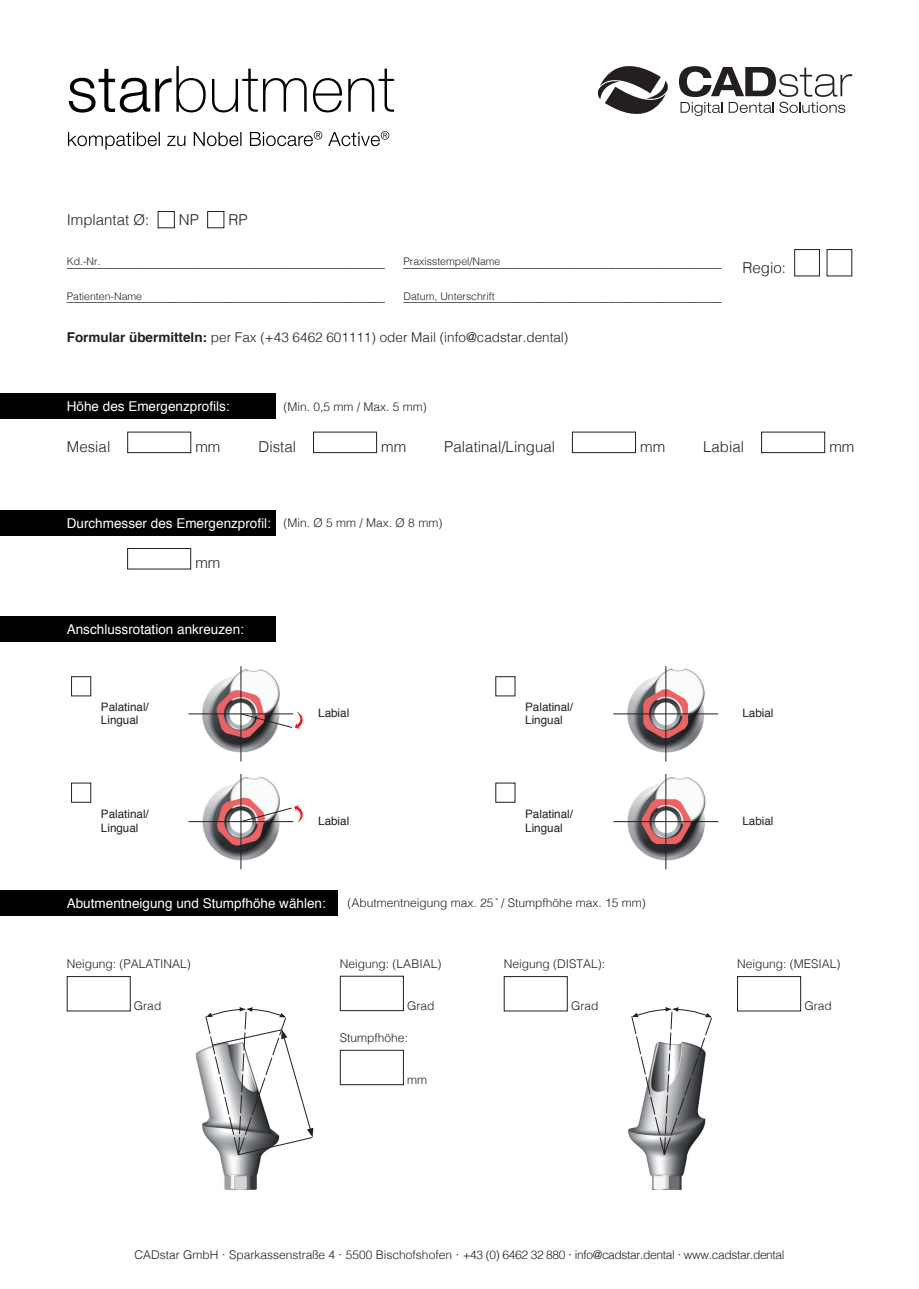
<style>
.page{position:relative;width:919px;height:1289px;background:#fff}
.page>*{position:absolute;margin:0;border:0;box-sizing:border-box;transform-origin:0 0}
.t1{font:300 15.15px "Helvetica";color:#231f20}
.t2{font:300 15px "Helvetica";letter-spacing:.005em;color:#231f20}
.t3{font:13.5px "Helvetica";color:#fff}
.t4{font:300 13.5px "Helvetica";color:#231f20}
.t5{font:300 12px "Helvetica";color:#231f20}
.t6{font:11.7px/13px "Helvetica";color:#231f20}
.t7{font:300 10.5px "Helvetica";color:#231f20}
.s1{font-weight:700}
.s2{font-family:"Arial";font-weight:400;font-style:italic}
.s3{font-family:"Arial";font-weight:400}
</style>
<div class="page">
<img style="left:628px;top:1128px;width:60px;height:62px">
<img style="left:195px;top:1048px;width:67px;height:142px">
<img style="left:192px;top:666px;width:88px;height:92px">
<img style="left:617px;top:666px;width:96px;height:92px">
<img style="left:188px;top:774px;width:101px;height:90px">
<img style="left:613px;top:774px;width:100px;height:90px">
<svg style="left:68px;top:131px;width:321px;height:19px"></svg>
<svg style="left:69px;top:66px;width:325px;height:47px"></svg>
<div style="left:158px;top:211px;width:17px;height:17px;border:1px solid #231f20"></div>
<div style="left:207px;top:211px;width:17px;height:17px;border:1px solid #231f20"></div>
<div style="left:794px;top:249px;width:25px;height:27px;border:1px solid #231f20"></div>
<div style="left:0;top:616px;width:275px;height:25px;background:#010101"></div>
<div style="left:127px;top:432px;width:64px;height:21px;border:1px solid #231f20"></div>
<div style="left:313px;top:432px;width:64px;height:21px;border:1px solid #231f20"></div>
<div style="left:572px;top:432px;width:64px;height:21px;border:1px solid #231f20"></div>
<div style="left:761px;top:432px;width:64px;height:21px;border:1px solid #231f20"></div>
<div style="left:0;top:393px;width:275px;height:26px;background:#010101"></div>
<div style="left:0;top:889px;width:337px;height:26px;background:#010101"></div>
<div style="left:127px;top:548px;width:64px;height:21px;border:1px solid #231f20"></div>
<div style="left:0;top:510px;width:275px;height:25px;background:#010101"></div>
<div style="left:67px;top:976px;width:64px;height:35px;border:1px solid #231f20"></div>
<div style="left:340px;top:975px;width:64px;height:35px;border:1px solid #231f20"></div>
<div style="left:340px;top:1049px;width:64px;height:36px;border:1px solid #231f20"></div>
<div style="left:504px;top:976px;width:63px;height:35px;border:1px solid #231f20"></div>
<div style="left:737px;top:976px;width:64px;height:35px;border:1px solid #231f20"></div>
<div style="left:71px;top:676px;width:20px;height:20px;border:1px solid #231f20"></div>
<hr style="left:188px;top:713px;width:105px;height:1px;background:#231f20">
<svg style="left:242px;top:711px;width:61px;height:17px"></svg>
<hr style="left:241px;top:666px;width:1px;height:95px;background:#231f20">
<hr style="left:188px;top:821px;width:105px;height:1px;background:#231f20">
<svg style="left:240px;top:805px;width:63px;height:17px"></svg>
<hr style="left:241px;top:774px;width:1px;height:95px;background:#231f20">
<hr style="left:613px;top:821px;width:105px;height:1px;background:#231f20">
<hr style="left:665px;top:774px;width:1px;height:95px;background:#231f20">
<hr style="left:613px;top:713px;width:105px;height:1px;background:#231f20">
<hr style="left:665px;top:666px;width:1px;height:95px;background:#231f20">
<svg style="left:679px;top:66px;width:173px;height:50px"></svg>
<svg style="left:597px;top:66px;width:71px;height:48px"></svg>
<svg style="left:631px;top:1007px;width:81px;height:148px"></svg>
<svg style="left:205px;top:1007px;width:108px;height:148px"></svg>
<p class="t2" style="left:67px;top:207px;width:84px">Implantat Ø:</p>
<p class="t2" style="left:179px;top:207px;width:21px">NP</p>
<p class="t2" style="left:228px;top:207px;width:21px">RP</p>
<p class="t7" style="left:67px;top:252px;width:35px">Kd.-Nr.</p>
<p class="t1" style="left:67px;top:248px;width:320px">__________________________________________</p>
<p class="t7" style="left:67px;top:287px;width:77px">Patienten-Name</p>
<p class="t1" style="left:67px;top:283px;width:320px">__________________________________________</p>
<p class="t7" style="left:403px;top:252px;width:98px">Praxisstempel/Name</p>
<p class="t1" style="left:403px;top:248px;width:320px">__________________________________________</p>
<p class="t7" style="left:403px;top:287px;width:93px">Datum, Unterschrift</p>
<p class="t1" style="left:403px;top:283px;width:320px">__________________________________________</p>
<p class="t4" style="left:67px;top:325px;width:503px"><span class="s1">Formular übermitteln:</span> per Fax (+43 6462 601111) oder Mail (info@cadstar.dental)</p>
<p class="t2" style="left:742px;top:255px;width:45px">Regio:</p>
<p class="t3" style="left:67px;top:396px;width:164px">Höhe des Emergenzprofils:</p>
<p class="t5" style="left:283px;top:396px;width:145px">(Min. 0,5 mm / Max. 5 mm)</p>
<p class="t2" style="left:67px;top:434px;width:45px">Mesial</p>
<p class="t2" style="left:195px;top:434px;width:27px">mm</p>
<p class="t2" style="left:258px;top:434px;width:39px">Distal</p>
<p class="t2" style="left:381px;top:434px;width:27px">mm</p>
<p class="t2" style="left:444px;top:434px;width:112px">Palatinal/Lingual</p>
<p class="t2" style="left:640px;top:434px;width:27px">mm</p>
<p class="t2" style="left:703px;top:434px;width:43px">Labial</p>
<p class="t2" style="left:829px;top:434px;width:27px">mm</p>
<p class="t3" style="left:67px;top:512px;width:206px">Durchmesser des Emergenzprofil:</p>
<p class="t2" style="left:195px;top:550px;width:27px">mm</p>
<p class="t5" style="left:283px;top:512px;width:160px">(Min. Ø 5 mm / Max. Ø 8 mm)</p>
<p class="t3" style="left:67px;top:618px;width:179px">Anschlussrotation ankreuzen:</p>
<p class="t6" style="left:101px;top:700px;width:49px">Palatinal/<br>Lingual</p>
<p class="t6" style="left:742px;top:706px;width:33px">Labial</p>
<p class="t6" style="left:525px;top:700px;width:49px">Palatinal/<br>Lingual</p>
<p class="t6" style="left:318px;top:706px;width:33px">Labial</p>
<p class="t6" style="left:101px;top:808px;width:49px">Palatinal/<br>Lingual</p>
<p class="t6" style="left:742px;top:814px;width:33px">Labial</p>
<p class="t6" style="left:525px;top:808px;width:49px">Palatinal/<br>Lingual</p>
<p class="t6" style="left:318px;top:814px;width:33px">Labial</p>
<p class="t3" style="left:67px;top:892px;width:260px">Abutmentneigung und Stumpfhöhe wählen:</p>
<p class="t5" style="left:347px;top:892px;width:300px">(Abutmentneigung max. 25<span class="s2">˚</span> / Stumpfhöhe max. 15 mm)</p>
<p class="t5" style="left:67px;top:953px;width:126px">Neigung: (PALATINAL)</p>
<p class="t5" style="left:134px;top:995px;width:29px">Grad</p>
<p class="t5" style="left:340px;top:953px;width:103px">Neigung: (LABIAL)</p>
<p class="t5" style="left:407px;top:995px;width:29px">Grad</p>
<p class="t5" style="left:340px;top:1027px;width:70px">Stumpfhöhe:</p>
<p class="t5" style="left:407px;top:1069px;width:21px">mm</p>
<p class="t5" style="left:504px;top:953px;width:103px">Neigung (DISTAL):</p>
<p class="t5" style="left:571px;top:995px;width:29px">Grad</p>
<p class="t5" style="left:737px;top:953px;width:105px">Neigung: (MESIAL)</p>
<p class="t5" style="left:804px;top:995px;width:29px">Grad</p>
<p class="t5" style="left:134px;top:1243px;width:651px">CADstar GmbH <span class="s3">·</span> Sparkassenstraße 4 <span class="s3">·</span> 5500 Bischofshofen <span class="s3">·</span> +43 (0) 6462 32 880 <span class="s3">·</span> info@cadstar.dental <span class="s3">·</span> www.cadstar.dental</p>
</div>
